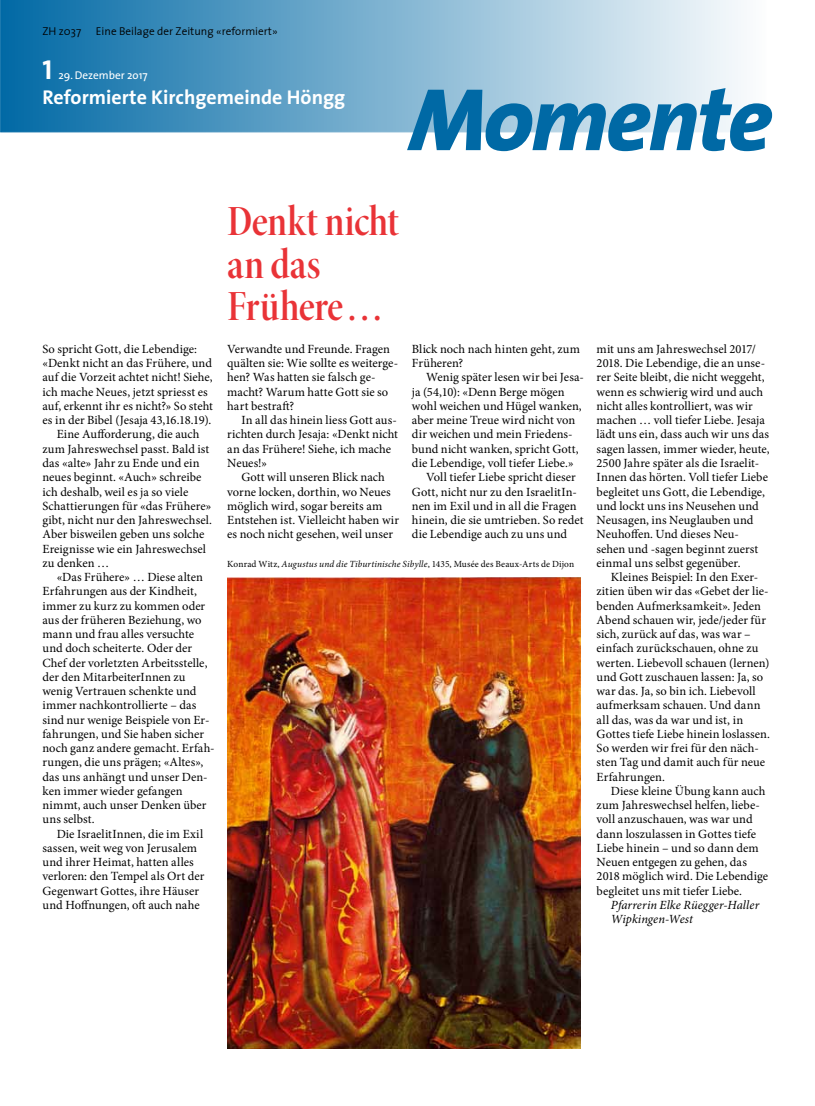
<style>
.page{position:relative;width:815px;height:1106px;background:#fff}
.page>*{position:absolute;margin:0;border:0;box-sizing:border-box;transform-origin:0 0}
.t1{font:italic 800 92px "The Sans";letter-spacing:-.03em;color:#0069a5}
.t2{font:43.75px/42.5px "Minion Pro Semibold Cn Disp";letter-spacing:-.01em;color:#e93337}
.t3{font:27.5px "The Sans Bold Caps";color:#fff}
.t4{font:700 20px "The Sans";color:#fff}
.t5{font:12.5px/14.2px "Minion Pro";letter-spacing:.005em;color:#000}
.t6{font:italic 12.5px/14.2px "Minion Pro";letter-spacing:.005em;color:#000}
.t7{font:11.25px "The Sans Semi Light Plain";color:#000}
.t8{font:11.25px "The Sans";color:#fff}
.t9{font:9.38px "Minion Pro";letter-spacing:.015em;color:#000}
.s1{font-size:89.5px}
.s2{font-style:italic}
</style>
<div class="page">
<svg style="left:0;top:0;width:741px;height:132px;background:#7ab0cf"></svg>
<img style="left:227px;top:577px;width:354px;height:471px">
<p class="t7" style="left:42px;top:22px;width:40px">ZH z037</p>
<p class="t7" style="left:96px;top:22px;width:183px">Eine Beilage der Zeitung «reformiert»</p>
<h3 class="t3" style="left:42px;top:47px;width:11px">1</h3>
<p class="t8" style="left:58px;top:66px;width:91px">29. Dezember 2o17</p>
<h3 class="t4" style="left:42px;top:81px;width:304px">Reformierte Kirchgemeinde Höngg</h3>
<h1 class="t1" style="left:409px;top:42px;width:365px"><span class="s1">M</span>omente</h1>
<h2 class="t2" style="left:227px;top:201px;width:174px">Denkt nicht an das<br>Frühere…</h2>
<p class="t5" style="left:42px;top:342px;width:156px">So spricht Gott, die Lebendige:</p>
<p class="t5" style="left:42px;top:356px;width:171px">«Denkt nicht an das Frühere, und</p>
<p class="t5" style="left:42px;top:370px;width:172px">auf die Vorzeit achtet nicht! Siehe,</p>
<p class="t5" style="left:42px;top:384px;width:167px">ich mache Neues, jetzt spriesst es</p>
<p class="t5" style="left:42px;top:399px;width:172px">auf, erkennt ihr es nicht?» So steht</p>
<p class="t5" style="left:42px;top:413px;width:170px">es in der Bibel (Jesaja 43,16.18.19).</p>
<p class="t5" style="left:57px;top:427px;width:144px">Eine Aufforderung, die auch</p>
<p class="t5" style="left:42px;top:441px;width:168px">zum Jahreswechsel passt. Bald ist</p>
<p class="t5" style="left:42px;top:456px;width:159px">das «alte» Jahr zu Ende und ein</p>
<p class="t5" style="left:42px;top:470px;width:160px">neues beginnt. «Auch» schreibe</p>
<p class="t5" style="left:42px;top:484px;width:147px">ich deshalb, weil es ja so viele</p>
<p class="t5" style="left:42px;top:498px;width:170px">Schattierungen für «das Frühere»</p>
<p class="t5" style="left:42px;top:513px;width:171px">gibt, nicht nur den Jahreswechsel.</p>
<p class="t5" style="left:42px;top:527px;width:163px">Aber bisweilen geben uns solche</p>
<p class="t5" style="left:42px;top:541px;width:165px">Ereignisse wie ein Jahreswechsel</p>
<p class="t5" style="left:42px;top:555px;width:68px">zu denken …</p>
<p class="t5" style="left:57px;top:570px;width:148px">«Das Frühere» … Diese alten</p>
<p class="t5" style="left:42px;top:584px;width:156px">Erfahrungen aus der Kindheit,</p>
<p class="t5" style="left:42px;top:598px;width:164px">immer zu kurz zu kommen oder</p>
<p class="t5" style="left:42px;top:612px;width:161px">aus der früheren Beziehung, wo</p>
<p class="t5" style="left:42px;top:627px;width:153px">mann und frau alles versuchte</p>
<p class="t5" style="left:42px;top:641px;width:151px">und doch scheiterte. Oder der</p>
<p class="t5" style="left:42px;top:655px;width:167px">Chef der vorletzten Arbeitsstelle,</p>
<p class="t5" style="left:42px;top:669px;width:145px">der den MitarbeiterInnen zu</p>
<p class="t5" style="left:42px;top:684px;width:155px">wenig Vertrauen schenkte und</p>
<p class="t5" style="left:42px;top:698px;width:156px">immer nachkontrollierte – das</p>
<p class="t5" style="left:42px;top:712px;width:169px">sind nur wenige Beispiele von Er-</p>
<p class="t5" style="left:42px;top:726px;width:163px">fahrungen, und Sie haben sicher</p>
<p class="t5" style="left:42px;top:741px;width:174px">noch ganz andere gemacht. Erfah-</p>
<p class="t5" style="left:42px;top:755px;width:162px">rungen, die uns prägen; «Altes»,</p>
<p class="t5" style="left:42px;top:769px;width:167px">das uns anhängt und unser Den-</p>
<p class="t5" style="left:42px;top:783px;width:141px">ken immer wieder gefangen</p>
<p class="t5" style="left:42px;top:798px;width:165px">nimmt, auch unser Denken über</p>
<p class="t5" style="left:42px;top:812px;width:54px">uns selbst.</p>
<p class="t5" style="left:57px;top:826px;width:148px">Die IsraelitInnen, die im Exil</p>
<p class="t5" style="left:42px;top:840px;width:156px">sassen, weit weg von Jerusalem</p>
<p class="t5" style="left:42px;top:855px;width:153px">und ihrer Heimat, hatten alles</p>
<p class="t5" style="left:42px;top:869px;width:164px">verloren: den Tempel als Ort der</p>
<p class="t5" style="left:42px;top:883px;width:158px">Gegenwart Gottes, ihre Häuser</p>
<p class="t5" style="left:42px;top:897px;width:159px">und Hoffnungen, oft auch nahe</p>
<p class="t5" style="left:227px;top:342px;width:172px">Verwandte und Freunde. Fragen quälten sie: Wie sollte es weiterge&shy;hen? Was hatten sie falsch ge&shy;macht? Warum hatte Gott sie so hart bestraft?</p>
<p class="t5" style="left:227px;top:413px;width:172px;text-indent:14px">In all das hinein liess Gott aus&shy;richten durch Jesaja: «Denkt nicht an das Frühere! Siehe, ich mache<br>Neues!»</p>
<p class="t5" style="left:227px;top:470px;width:173px;text-indent:14px">Gott will unseren Blick nach vorne locken, dorthin, wo Neues möglich wird, sogar bereits am<br>Entstehen ist. Vielleicht haben wir es noch nicht gesehen, weil unser</p>
<p class="t5" style="left:412px;top:342px;width:170px">Blick noch nach hinten geht, zum<br>Früheren?</p>
<p class="t5" style="left:426px;top:370px;width:159px">Wenig später lesen wir bei Jesa-</p>
<p class="t5" style="left:412px;top:384px;width:154px">ja (54,10): «Denn Berge mögen</p>
<p class="t5" style="left:412px;top:399px;width:171px">wohl weichen und Hügel wanken,</p>
<p class="t5" style="left:412px;top:413px;width:165px">aber meine Treue wird nicht von</p>
<p class="t5" style="left:412px;top:427px;width:162px">dir weichen und mein Friedens-</p>
<p class="t5" style="left:412px;top:441px;width:168px">bund nicht wanken, spricht Gott,</p>
<p class="t5" style="left:412px;top:456px;width:163px">die Lebendige, voll tiefer Liebe.»</p>
<p class="t5" style="left:426px;top:470px;width:151px">Voll tiefer Liebe spricht dieser</p>
<p class="t5" style="left:412px;top:484px;width:167px">Gott, nicht nur zu den IsraelitIn-</p>
<p class="t5" style="left:412px;top:498px;width:166px">nen im Exil und in all die Fragen</p>
<p class="t5" style="left:412px;top:513px;width:173px">hinein, die sie umtrieben. So redet</p>
<p class="t5" style="left:412px;top:527px;width:157px">die Lebendige auch zu uns und</p>
<p class="t9" style="left:227px;top:558px;width:348px">Konrad Witz, <span class="s2">Augustus und die Tiburtinische Sibylle</span>, 1435, Musée des Beaux-Arts de Dijon</p>
<p class="t5" style="left:597px;top:342px;width:175px">mit uns am Jahreswechsel 2017/<br>2018. Die Lebendige, die an unse&shy;rer Seite bleibt, die nicht weggeht, wenn es schwierig wird und auch nicht alles kontrolliert, was wir machen … voll tiefer Liebe. Jesaja lädt uns ein, dass auch wir uns das sagen lassen, immer wieder, heute,<br>2500 Jahre später als die Israelit-<br>Innen das hörten. Voll tiefer Liebe begleitet uns Gott, die Lebendige, und lockt uns ins Neusehen und<br>Neusagen, ins Neuglauben und<br>Neuhoffen. Und dieses Neu&shy;sehen und -sagen beginnt zuerst einmal uns selbst gegenüber.</p>
<p class="t5" style="left:597px;top:570px;width:175px;text-indent:14px">Kleines Beispiel: In den Exer&shy;zitien üben wir das «Gebet der lie&shy;benden Aufmerksamkeit». Jeden<br>Abend schauen wir, jede/jeder für sich, zurück auf das, was war – einfach zurückschauen, ohne zu werten. Liebevoll schauen (lernen) und Gott zuschauen lassen: Ja, so war das. Ja, so bin ich. Liebevoll aufmerksam schauen. Und dann all das, was da war und ist, in<br>Gottes tiefe Liebe hinein loslassen.<br>So werden wir frei für den näch&shy;sten Tag und damit auch für neue<br>Erfahrungen.</p>
<p class="t5" style="left:597px;top:783px;width:173px;text-indent:14px">Diese kleine Übung kann auch zum Jahreswechsel helfen, liebe&shy;voll anzuschauen, was war und dann loszulassen in Gottes tiefe<br>Liebe hinein – und so dann dem<br>Neuen entgegen zu gehen, das<br>2018 möglich wird. Die Lebendige begleitet uns mit tiefer Liebe.</p>
<p class="t6" style="left:611px;top:897px;width:150px">Pfarrerin Elke Rüegger-Haller<br>Wipkingen-West</p>
</div>
